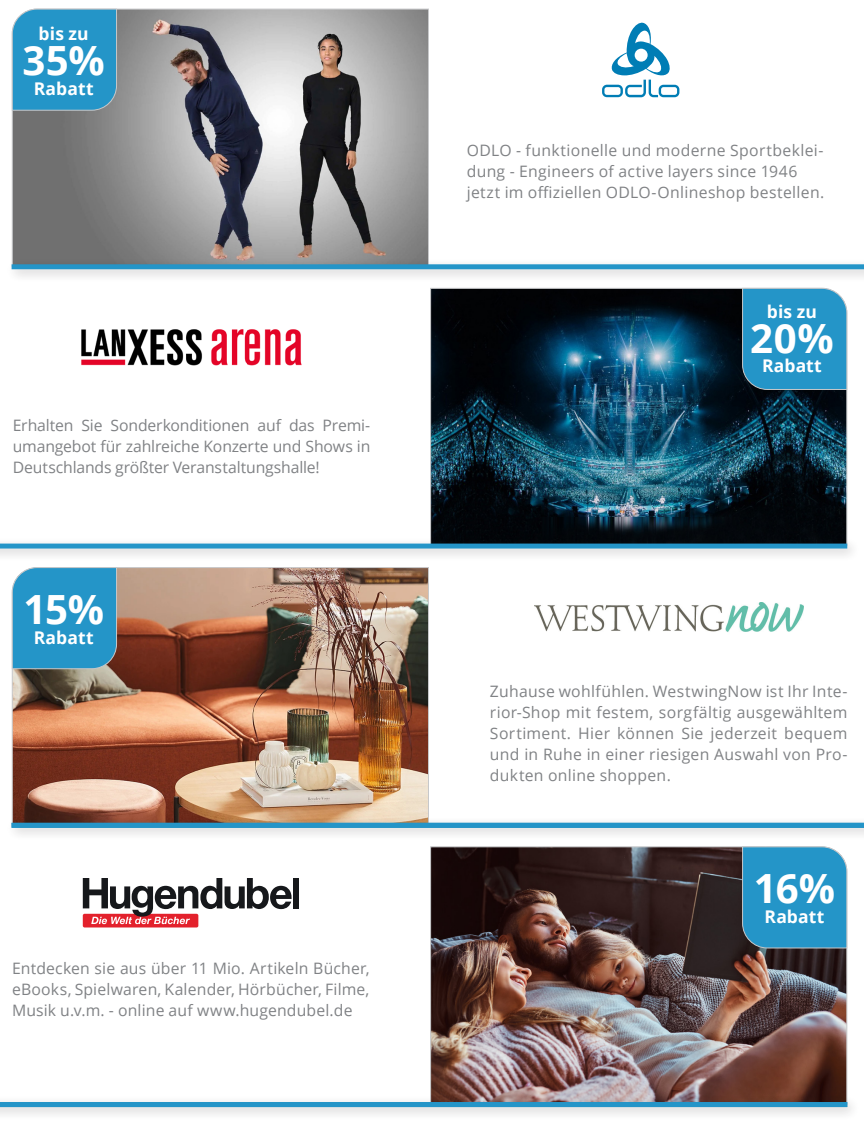
<style>
.page{position:relative;width:864px;height:1122px;background:#fff}
.page>*{position:absolute;margin:0;border:0;box-sizing:border-box;transform-origin:0 0}
.t1{font:700 40.25px "Open Sans";letter-spacing:-.01em;color:#fff}
.t2{font:700 17.5px "Open Sans";letter-spacing:.005em;color:#fff}
.t3{font:15.75px/21px "Open Sans";letter-spacing:.02em;color:#808285;text-align:justify}
</style>
<div class="page">
<svg style="left:11px;top:8px;width:418px;height:250px;background:#8f8e8f"></svg>
<img style="left:430px;top:288px;width:417px;height:249px">
<img style="left:11px;top:567px;width:418px;height:249px">
<img style="left:430px;top:846px;width:417px;height:249px">
<svg style="left:11px;top:8px;width:106px;height:103px;background:#3099c8"></svg>
<svg style="left:741px;top:287px;width:106px;height:103px;background:#2a93c3"></svg>
<svg style="left:11px;top:567px;width:106px;height:102px;background:#2e98c7"></svg>
<svg style="left:741px;top:846px;width:106px;height:102px;background:#2a93c3"></svg>
<div style="left:6px;top:258px;width:857px;height:25px;background:#231f20;opacity:.25"></div>
<svg style="left:12px;top:264px;width:851px;height:5px;background:#2d97c7"></svg>
<div style="left:0;top:537px;width:859px;height:25px;background:#231f20;opacity:.25"></div>
<svg style="left:0;top:543px;width:846px;height:5px;background:#2e92bf"></svg>
<div style="left:0;top:1095px;width:859px;height:25px;background:#231f20;opacity:.25"></div>
<svg style="left:0;top:1101px;width:846px;height:5px;background:#4299c1"></svg>
<div style="left:6px;top:816px;width:857px;height:25px;background:#231f20;opacity:.25"></div>
<svg style="left:12px;top:822px;width:851px;height:5px;background:#3a98c2"></svg>
<svg style="left:602px;top:22px;width:77px;height:75px"></svg>
<img style="left:81px;top:329px;width:221px;height:37px">
<img style="left:534px;top:602px;width:268px;height:30px">
<div style="left:293px;top:877px;width:5px;height:31px;background:#16181b"></div>
<svg style="left:83px;top:878px;width:208px;height:49px"></svg>
<p class="t2" style="left:39px;top:22px;width:52px">bis zu</p>
<h1 class="t1" style="left:23px;top:32px;width:84px">35%</h1>
<p class="t2" style="left:34px;top:76px;width:61px">Rabatt</p>
<p class="t3" style="left:13px;top:414px;width:359px">Erhalten Sie Sonderkonditionen auf das Premi&shy;umangebot für zahlreiche Konzerte und Shows in Deutschlands größter Veranstaltungshalle!</p>
<h1 class="t1" style="left:23px;top:581px;width:82px">15%</h1>
<p class="t2" style="left:34px;top:624px;width:61px">Rabatt</p>
<p class="t3" style="left:12px;top:956px;width:359px">Entdecken sie aus über 11 Mio. Artikeln Bücher, eBooks, Spielwaren, Kalender, Hörbücher, Filme, Musik u.v.m. - online auf www.hugendubel.de</p>
<p class="t3" style="left:466px;top:139px;width:359px;text-align:left">ODLO - funktionelle und moderne Sportbeklei&shy;dung - Engineers of active layers since 1946 jetzt im offiziellen ODLO-Onlineshop bestellen.</p>
<p class="t2" style="left:766px;top:299px;width:52px">bis zu</p>
<h1 class="t1" style="left:749px;top:309px;width:85px">20%</h1>
<p class="t2" style="left:761px;top:353px;width:61px">Rabatt</p>
<p class="t3" style="left:489px;top:680px;width:359px">Zuhause wohlfühlen. WestwingNow ist Ihr Inte&shy;rior-Shop mit festem, sorgfältig ausgewähltem Sortiment. Hier können Sie jederzeit bequem und in Ruhe in einer riesigen Auswahl von Pro&shy;dukten online shoppen.</p>
<h1 class="t1" style="left:753px;top:860px;width:83px">16%</h1>
<p class="t2" style="left:764px;top:903px;width:61px">Rabatt</p>
</div>
